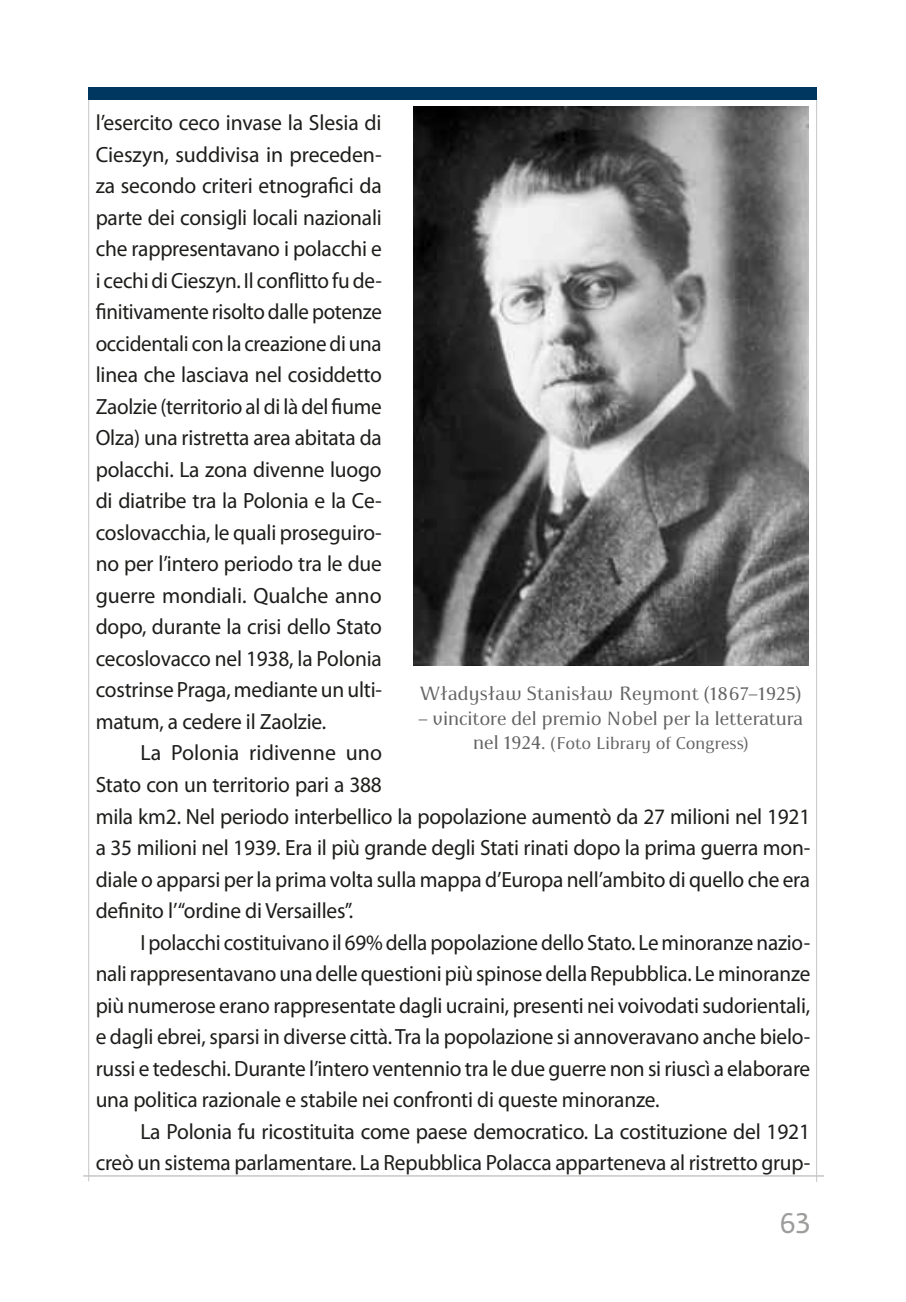
<style>
.page{position:relative;width:906px;height:1302px;background:#fff}
.page>*{position:absolute;margin:0;border:0;box-sizing:border-box;transform-origin:0 0}
.t1{font:31.5px "Apolonia Nova OT";color:#9d9d9c}
.t2{font:22.05px/31.5px "Myriad Pro";letter-spacing:-.01em;color:#1d1d1b;text-align:justify}
.t3{font:22.05px/31.5px "Myriad Pro";letter-spacing:-.01em;color:#1d1d1b;text-align:justify;scale:.96 1}
.t4{font:20.25px "Apolonia";letter-spacing:.005em;color:#646363}
.t5{font:18px "Apolonia";letter-spacing:.005em;color:#646363}
.s1{font-size:20.25px}
</style>
<div class="page">
<hr style="left:816px;top:99px;width:1px;height:1082px;background:#c6c6c6">
<hr style="left:88px;top:99px;width:1px;height:1082px;background:#c6c6c6">
<div style="left:88px;top:87px;width:729px;height:12px;background:#003761"></div>
<hr style="left:83px;top:1175px;width:741px;height:1px;background:#c6c6c6">
<img style="left:414px;top:107px;width:394px;height:558px">
<p class="t2" style="left:96px;top:106px;width:288px">l’esercito ceco invase la Slesia di Cieszyn, suddivisa in preceden&shy;za secondo criteri etnografici da parte dei consigli locali nazionali che rappresentavano i polacchi e i cechi di Cieszyn. Il conflitto fu de&shy;finitivamente risolto dalle potenze occidentali con la creazione di una linea che lasciava nel cosiddetto Zaolzie (territorio al di là del fiume Olza) una ristretta area abitata da polacchi. La zona divenne luogo di diatribe tra la Polonia e la Ce&shy;coslovacchia, le quali proseguiro&shy;no per l’intero periodo tra le due guerre mondiali. Qualche anno dopo, durante la crisi dello Stato cecoslovacco nel 1938, la Polonia costrinse Praga, mediante un ulti&shy;matum, a cedere il Zaolzie.</p>
<p class="t2" style="left:96px;top:736px;width:716px;text-align:left;text-indent:45px">La Polonia ridivenne uno<br>Stato con un territorio pari a 388<br>mila km2. Nel periodo interbellico la popolazione aumentò da 27 milioni nel 1921 a 35 milioni nel 1939. Era il più grande degli Stati rinati dopo la prima guerra mon&shy;diale o apparsi per la prima volta sulla mappa d’Europa nell’ambito di quello che era definito l’“ordine di Versailles”.</p>
<p class="t3" style="left:96px;top:925px;width:746px;text-indent:45px">I polacchi costituivano il 69% della popolazione dello Stato. Le minoranze nazio&shy;nali rappresentavano una delle questioni più spinose della Repubblica. Le minoranze più numerose erano rappresentate dagli ucraini, presenti nei voivodati sudorientali, e dagli ebrei, sparsi in diverse città. Tra la popolazione si annoveravano anche bielo&shy;russi e tedeschi. Durante l’intero ventennio tra le due guerre non si riuscì a elaborare una politica razionale e stabile nei confronti di queste minoranze.</p>
<p class="t2" style="left:96px;top:1114px;width:716px;text-align:right">La Polonia fu ricostituita come paese democratico. La costituzione del 1921<br>creò un sistema parlamentare. La Repubblica Polacca apparteneva al ristretto grup-</p>
<p class="t4" style="left:420px;top:681px;width:384px">Władysław Stanisław Reymont (1867–1925)</p>
<p class="t4" style="left:419px;top:706px;width:386px">– vincitore del premio N obel per la letteratura</p>
<p class="t5" style="left:473px;top:732px;width:278px"><span class="s1">nel 1924.</span> (Foto Library of Congress)</p>
<h1 class="t1" style="left:779px;top:1204px;width:33px">63</h1>
</div>
